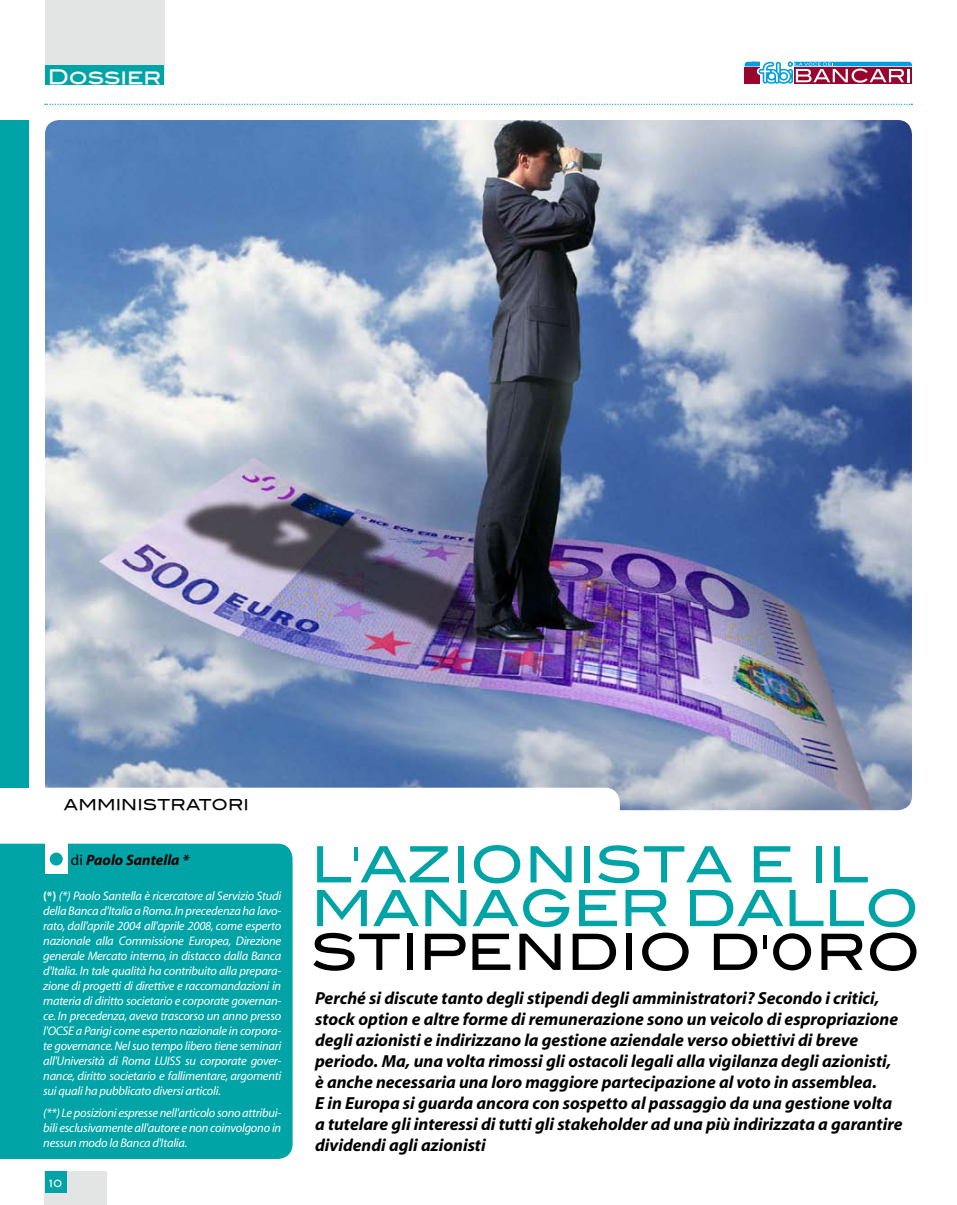
<style>
.page{position:relative;width:957px;height:1205px;background:#fff}
.page>*{position:absolute;margin:0;border:0;box-sizing:border-box;transform-origin:0 0}
.t1{font:50px/43.8px "Blair Md ITCTT Medium";letter-spacing:-.01em;color:#00a4a7}
.t2{font:50px "Blair Md ITCTT Medium";color:#000}
.t3{font:20px "Blair Md ITCTT Medium";color:#fff}
.t4{font:italic 700 17.5px/21px "Myriad";color:#000}
.t5{font:italic 700 15px "Myriad";color:#000}
.t6{font:15px "Blair Md ITCTT Medium";letter-spacing:.005em;color:#000}
.t7{font:italic 12.5px/15px "Myriad";letter-spacing:-.02em;color:#fff;text-align:justify}
.t8{font:10px "Blair Md ITCTT Medium";color:#fff}
.s1{font-weight:400;font-style:normal}
.s2{font-weight:700;font-style:normal}
</style>
<div class="page">
<div style="left:45px;top:0;width:119px;height:71px;background:#e3e4e4"></div>
<div style="left:44px;top:1171px;width:62px;height:34px;background:#e3e4e4"></div>
<div style="left:45px;top:1171px;width:22px;height:22px;background:#00a4a7"></div>
<svg style="left:744px;top:62px;width:168px;height:22px"></svg>
<svg style="left:45px;top:104px;width:867px;height:1px"></svg>
<div style="left:45px;top:65px;width:119px;height:19px;background:#00a4a7"></div>
<img style="left:45px;top:120px;width:867px;height:690px;border-radius:14px">
<svg style="left:45px;top:788px;width:575px;height:22px"></svg>
<div style="left:0;top:843px;width:292px;height:316px;background:#00a4a7"></div>
<div style="left:45px;top:840px;width:23px;height:33px;background:#fff"></div>
<div style="left:50px;top:852px;width:13px;height:13px;background:#00a4a7;border-radius:50%"></div>
<div style="left:0;top:120px;width:28px;height:668px;background:#00a4a7"></div>
<h2 class="t3" style="left:48px;top:65px;width:115px">Dossier</h2>
<p class="t6" style="left:64px;top:795px;width:186px">AMMINISTRATORI</p>
<p class="t5" style="left:71px;top:852px;width:120px"><span class="s1">di</span> Paolo Santella *</p>
<p class="t7" style="left:43px;top:889px;width:240px"><span class="s2">(*)</span> (*) Paolo Santella è ricercatore al Servizio Studi della Banca d'Italia a Roma. In precedenza ha lavo&shy;rato, dall'aprile 2004 all'aprile 2008, come esperto nazionale alla Commissione Europea, Direzione generale Mercato interno, in distacco dalla Banca d'Italia. In tale qualità ha contribuito alla prepara&shy;zione di progetti di direttive e raccomandazioni in materia di diritto societario e corporate governan&shy;ce. In precedenza, aveva trascorso un anno presso l'OCSE a Parigi come esperto nazionale in corpora&shy;te governance. Nel suo tempo libero tiene seminari all'Università di Roma LUISS su corporate gover&shy;nance, diritto societario e fallimentare, argomenti sui quali ha pubblicato diversi articoli.</p>
<p class="t7" style="left:43px;top:1106px;width:240px">(**) Le posizioni espresse nell'articolo sono attribui&shy;bili esclusivamente all'autore e non coinvolgono in nessun modo la Banca d'Italia.</p>
<p class="t8" style="left:49px;top:1177px;width:15px">10</p>
<h1 class="t1" style="left:311px;top:842px;width:610px">L'AZIONISTA E IL<br>MANAGER DALLO</h1>
<h1 class="t2" style="left:311px;top:922px;width:611px">STIPENDIO D'0RO</h1>
<p class="t4" style="left:315px;top:988px;width:589px">Perché si discute tanto degli stipendi degli amministratori? Secondo i critici, stock option e altre forme di remunerazione sono un veicolo di espropriazione degli azionisti e indirizzano la gestione aziendale verso obiettivi di breve periodo. Ma, una volta rimossi gli ostacoli legali alla vigilanza degli azionisti, è anche necessaria una loro maggiore partecipazione al voto in assemblea.<br>E in Europa si guarda ancora con sospetto al passaggio da una gestione volta a tutelare gli interessi di tutti gli stakeholder ad una più indirizzata a garantire dividendi agli azionisti</p>
</div>
